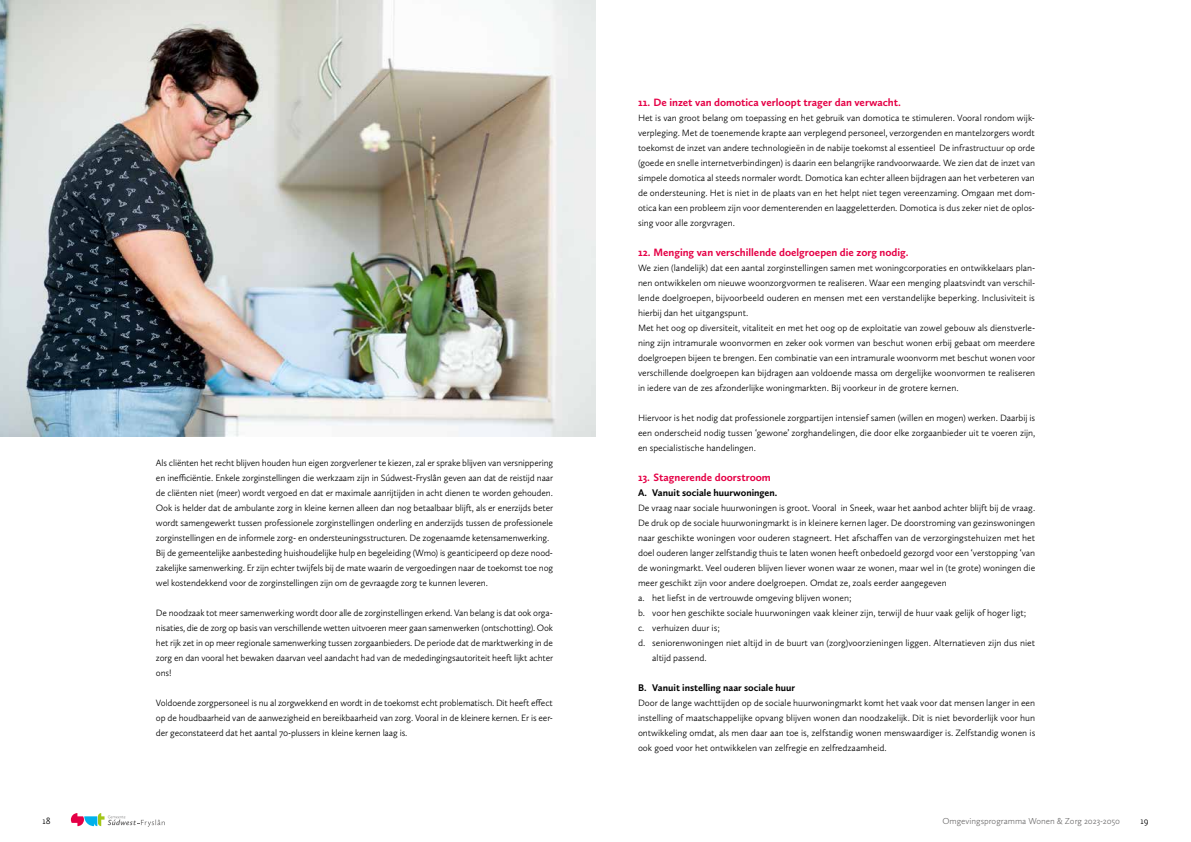
<style>
.page{position:relative;width:1191px;height:842px;background:#fff}
.page>*{position:absolute;margin:0;border:0;box-sizing:border-box;transform-origin:0 0}
.t1{font:700 11px "Calluna Sans";color:#e50046}
.t2{font:700 10px "Calluna Sans";color:#000}
.t3{font:300 9.5px/15px "Calluna Sans";letter-spacing:-.005em;color:#000;text-align:justify}
.t4{font:300 9px "Calluna Sans";color:#706f6f}
</style>
<div class="page">
<img style="left:0;top:0;width:595px;height:436px">
<svg style="left:71px;top:813px;width:94px;height:14px"></svg>
<p class="t3" style="left:156px;top:455px;width:399px;text-align:left">Als cliënten het recht blijven houden hun eigen zorgverlener te kiezen, zal er sprake blijven van versnippering en inefficiëntie. Enkele zorginstellingen die werkzaam zijn in Súdwest-Fryslân geven aan dat de reistijd naar de cliënten niet (meer) wordt vergoed en dat er maximale aanrijtijden in acht dienen te worden gehouden.<br>Ook is helder dat de ambulante zorg in kleine kernen alleen dan nog betaalbaar blijft, als er enerzijds beter wordt samengewerkt tussen professionele zorginstellingen onderling en anderzijds tussen de professionele zorginstellingen en de informele zorg- en ondersteuningsstructuren. De zogenaamde ketensamenwerking.<br>Bij de gemeentelijke aanbesteding huishoudelijke hulp en begeleiding (Wmo) is geanticipeerd op deze nood&shy;zakelijke samenwerking. Er zijn echter twijfels bij de mate waarin de vergoedingen naar de toekomst toe nog wel kostendekkend voor de zorginstellingen zijn om de gevraagde zorg te kunnen leveren.</p>
<p class="t3" style="left:156px;top:605px;width:399px">De noodzaak tot meer samenwerking wordt door alle de zorginstellingen erkend. Van belang is dat ook orga&shy;nisaties, die de zorg op basis van verschillende wetten uitvoeren meer gaan samenwerken (ontschotting). Ook het rijk zet in op meer regionale samenwerking tussen zorgaanbieders. De periode dat de marktwerking in de zorg en dan vooral het bewaken daarvan veel aandacht had van de mededingingsautoriteit heeft lijkt achter ons!</p>
<p class="t3" style="left:156px;top:695px;width:398px">Voldoende zorgpersoneel is nu al zorgwekkend en wordt in de toekomst echt problematisch. Dit heeft effect op de houdbaarheid van de aanwezigheid en bereikbaarheid van zorg. Vooral in de kleinere kernen. Er is eer&shy;der geconstateerd dat het aantal 70-plussers in kleine kernen laag is.</p>
<p class="t1" style="left:638px;top:96px;width:264px">11. De inzet van domotica verloopt trager dan verwacht.</p>
<p class="t3" style="left:638px;top:110px;width:399px">Het is van groot belang om toepassing en het gebruik van domotica te stimuleren. Vooral rondom wijk&shy;verpleging. Met de toenemende krapte aan verplegend personeel, verzorgenden en mantelzorgers wordt toekomst de inzet van andere technologieën in de nabije toekomst al essentieel De infrastructuur op orde (goede en snelle internetverbindingen) is daarin een belangrijke randvoorwaarde. We zien dat de inzet van simpele domotica al steeds normaler wordt. Domotica kan echter alleen bijdragen aan het verbeteren van de ondersteuning. Het is niet in de plaats van en het helpt niet tegen vereenzaming. Omgaan met dom&shy;otica kan een probleem zijn voor dementerenden en laaggeletterden. Domotica is dus zeker niet de oplos&shy;sing voor alle zorgvragen.</p>
<p class="t1" style="left:638px;top:246px;width:272px">12. Menging van verschillende doelgroepen die zorg nodig.</p>
<p class="t3" style="left:638px;top:260px;width:399px;text-align:left">We zien (landelijk) dat een aantal zorginstellingen samen met woningcorporaties en ontwikkelaars plan&shy;nen ontwikkelen om nieuwe woonzorgvormen te realiseren. Waar een menging plaatsvindt van verschil&shy;lende doelgroepen, bijvoorbeeld ouderen en mensen met een verstandelijke beperking. Inclusiviteit is hierbij dan het uitgangspunt.<br>Met het oog op diversiteit, vitaliteit en met het oog op de exploitatie van zowel gebouw als dienstverle&shy;ning zijn intramurale woonvormen en zeker ook vormen van beschut wonen erbij gebaat om meerdere doelgroepen bijeen te brengen. Een combinatie van een intramurale woonvorm met beschut wonen voor verschillende doelgroepen kan bijdragen aan voldoende massa om dergelijke woonvormen te realiseren in iedere van de zes afzonderlijke woningmarkten. Bij voorkeur in de grotere kernen.</p>
<p class="t3" style="left:638px;top:410px;width:399px">Hiervoor is het nodig dat professionele zorgpartijen intensief samen (willen en mogen) werken. Daarbij is een onderscheid nodig tussen ‘gewone’ zorghandelingen, die door elke zorgaanbieder uit te voeren zijn, en specialistische handelingen.</p>
<p class="t1" style="left:638px;top:471px;width:134px">13. Stagnerende doorstroom</p>
<p class="t2" style="left:638px;top:486px;width:141px">A. Vanuit sociale huurwoningen.</p>
<p class="t3" style="left:638px;top:500px;width:399px">De vraag naar sociale huurwoningen is groot. Vooral in Sneek, waar het aanbod achter blijft bij de vraag.</p>
<p class="t3" style="left:638px;top:515px;width:398px">De druk op de sociale huurwoningmarkt is in kleinere kernen lager. De doorstroming van gezinswoningen</p>
<p class="t3" style="left:638px;top:530px;width:399px">naar geschikte woningen voor ouderen stagneert. Het afschaffen van de verzorgingstehuizen met het</p>
<p class="t3" style="left:638px;top:545px;width:399px">doel ouderen langer zelfstandig thuis te laten wonen heeft onbedoeld gezorgd voor een ‘verstopping ‘van</p>
<p class="t3" style="left:638px;top:560px;width:399px">de woningmarkt. Veel ouderen blijven liever wonen waar ze wonen, maar wel in (te grote) woningen die</p>
<p class="t3" style="left:638px;top:575px;width:310px">meer geschikt zijn voor andere doelgroepen. Omdat ze, zoals eerder aangegeven</p>
<p class="t3" style="left:638px;top:590px;width:215px">a. het liefst in de vertrouwde omgeving blijven wonen;</p>
<p class="t3" style="left:638px;top:605px;width:390px">b. voor hen geschikte sociale huurwoningen vaak kleiner zijn, terwijl de huur vaak gelijk of hoger ligt;</p>
<p class="t3" style="left:638px;top:620px;width:83px">c. verhuizen duur is;</p>
<p class="t3" style="left:638px;top:635px;width:398px">d. seniorenwoningen niet altijd in de buurt van (zorg)voorzieningen liggen. Alternatieven zijn dus niet</p>
<p class="t3" style="left:652px;top:650px;width:56px">altijd passend.</p>
<p class="t2" style="left:638px;top:681px;width:159px">B. Vanuit instelling naar sociale huur</p>
<p class="t3" style="left:638px;top:695px;width:399px">Door de lange wachttijden op de sociale huurwoningmarkt komt het vaak voor dat mensen langer in een instelling of maatschappelijke opvang blijven wonen dan noodzakelijk. Dit is niet bevorderlijk voor hun ontwikkeling omdat, als men daar aan toe is, zelfstandig wonen menswaardiger is. Zelfstandig wonen is ook goed voor het ontwikkelen van zelfregie en zelfredzaamheid.</p>
<p class="t3" style="left:43px;top:813px;width:10px">18</p>
<p class="t4" style="left:942px;top:816px;width:179px">Omgevingsprogramma Wonen &amp; Zorg 2023-2050</p>
<p class="t3" style="left:1140px;top:813px;width:9px">19</p>
</div>
